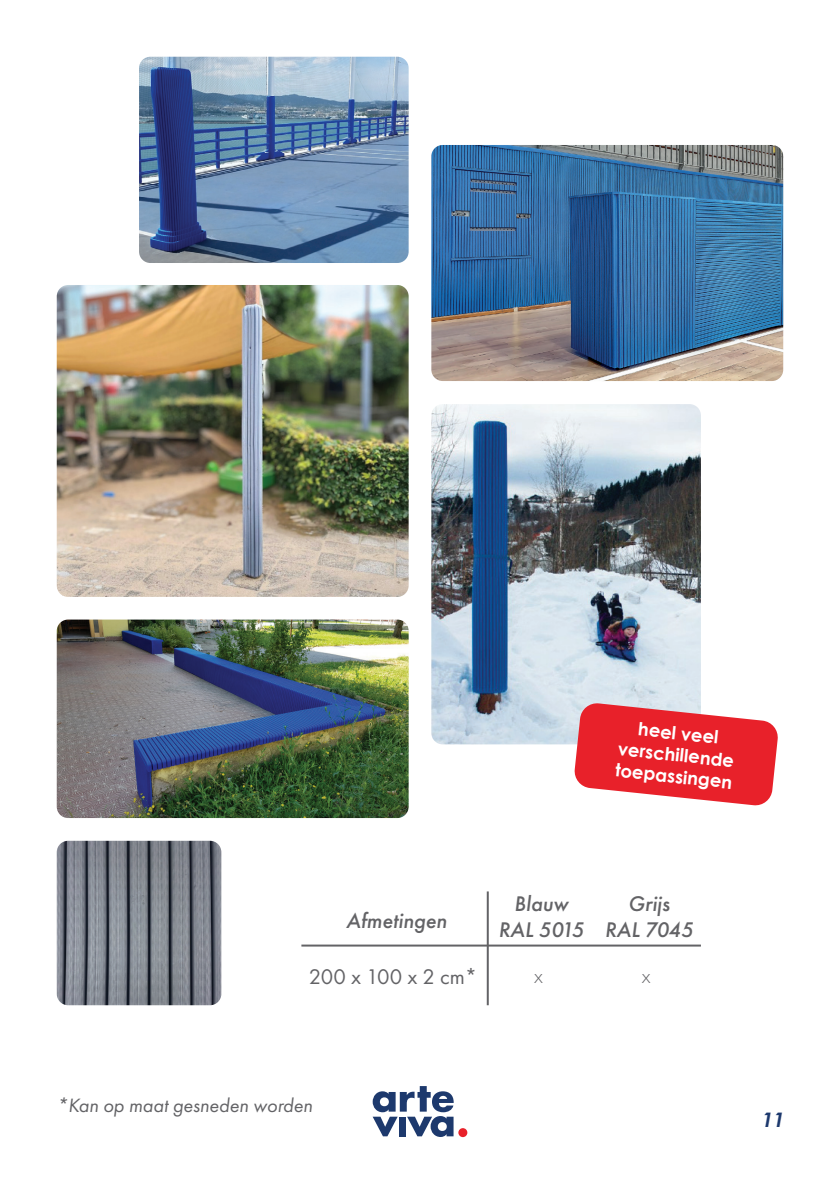
<style>
.page{position:relative;width:840px;height:1191px;background:#fff}
.page>*{position:absolute;margin:0;border:0;box-sizing:border-box;transform-origin:0 0}
.t1{font:italic 500 22px/26.4px "Futura PT";color:#636366;text-align:center}
.t2{font:22px "Futura PT";color:#636366}
.t3{font:300 22px "Futura PT";color:#636366}
.t4{font:italic 20px "Futura PT";color:#636366}
.t5{font:italic 700 20px "Century Gothic";color:#1d396d}
.t6{font:700 18px/21.6px "Century Gothic";color:#fff;text-align:center}
</style>
<div class="page">
<img style="left:57px;top:619px;width:351px;height:199px">
<img style="left:431px;top:145px;width:351px;height:236px">
<img style="left:57px;top:285px;width:351px;height:312px">
<img style="left:57px;top:840px;width:164px;height:165px">
<img style="left:431px;top:404px;width:269px;height:340px">
<svg style="left:372px;top:1086px;width:81px;height:51px"></svg>
<div style="left:458px;top:1128px;width:9px;height:9px;background:#e8212a;border-radius:50%"></div>
<img style="left:139px;top:57px;width:269px;height:206px">
<svg style="left:573px;top:702px;width:205px;height:104px"></svg>
<hr style="left:301px;top:944px;width:399px;height:2px;background:#636366">
<hr style="left:486px;top:891px;width:2px;height:114px;background:#636366">
<p class="t6" style="left:621px;top:715px;width:119px;rotate:6deg">heel veel verschillende toepassingen</p>
<p class="t1" style="left:498px;top:890px;width:87px">Blauw<br>RAL 5015</p>
<p class="t1" style="left:604px;top:890px;width:90px">Grijs<br>RAL 7045</p>
<p class="t1" style="left:346px;top:907px;width:102px">Afmetingen</p>
<p class="t2" style="left:309px;top:963px;width:170px">200 x 100 x 2 cm*</p>
<p class="t3" style="left:534px;top:963px;width:10px">x</p>
<p class="t3" style="left:641px;top:963px;width:10px">x</p>
<p class="t4" style="left:57px;top:1093px;width:257px">*Kan op maat gesneden worden</p>
<p class="t5" style="left:760px;top:1104px;width:29px">11</p>
</div>
